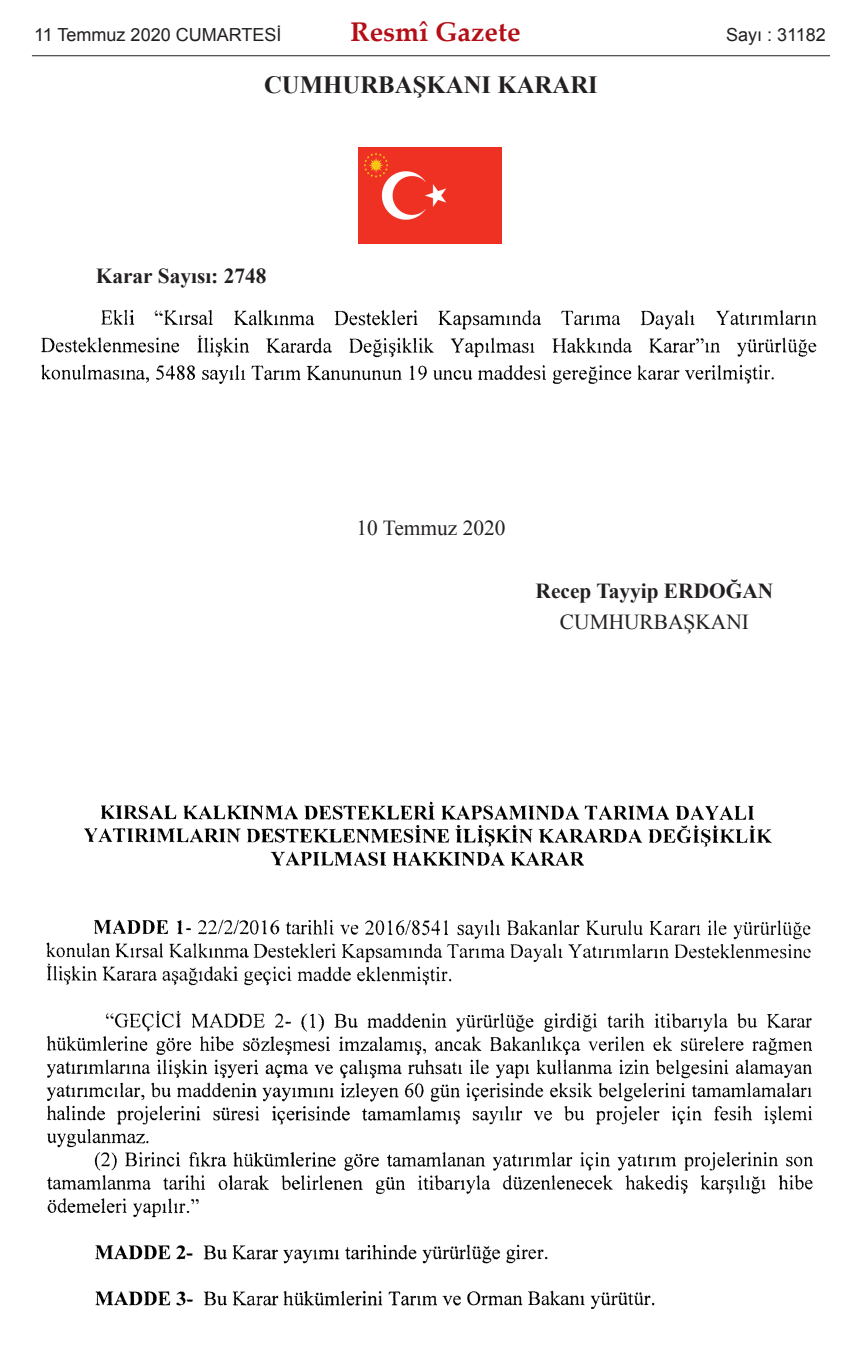
<style>
.page{position:relative;width:862px;height:1365px;background:#fff}
.page>*{position:absolute;margin:0;border:0;box-sizing:border-box;transform-origin:0 0}
.t1{font:700 27px "Palatino Linotype";color:#b40e16}
.t2{font:700 24.75px "Times New Roman";color:#231f20}
.t3{font:700 21.38px "Times New Roman";color:#231f20}
.t4{font:21.38px "Times New Roman";color:#231f20}
.t5{font:18px "Arial";color:#231f20}
</style>
<div class="page">
<img style="left:358px;top:148px;width:143px;height:95px">
<img style="left:41px;top:310px;width:776px;height:74px">
<img style="left:46px;top:801px;width:767px;height:508px">
<hr style="left:32px;top:55px;width:797px;height:1px;background:#231f20">
<p class="t5" style="left:34px;top:25px;width:249px">11 Temmuz 2020 CUMARTESİ</p>
<p class="t1" style="left:350px;top:21px;width:171px">Resmî Gazete</p>
<p class="t5" style="left:725px;top:25px;width:101px">Sayı : 31182</p>
<p class="t2" style="left:264px;top:71px;width:335px">CUMHURBAŞKANI KARARI</p>
<p class="t3" style="left:96px;top:264px;width:172px">Karar Sayısı: 2748</p>
<p class="t4" style="left:356px;top:516px;width:150px">10 Temmuz 2020</p>
<p class="t3" style="left:535px;top:579px;width:239px">Recep Tayyip ERDOĞAN</p>
<p class="t4" style="left:559px;top:610px;width:190px">CUMHURBAŞKANI</p>
</div>
